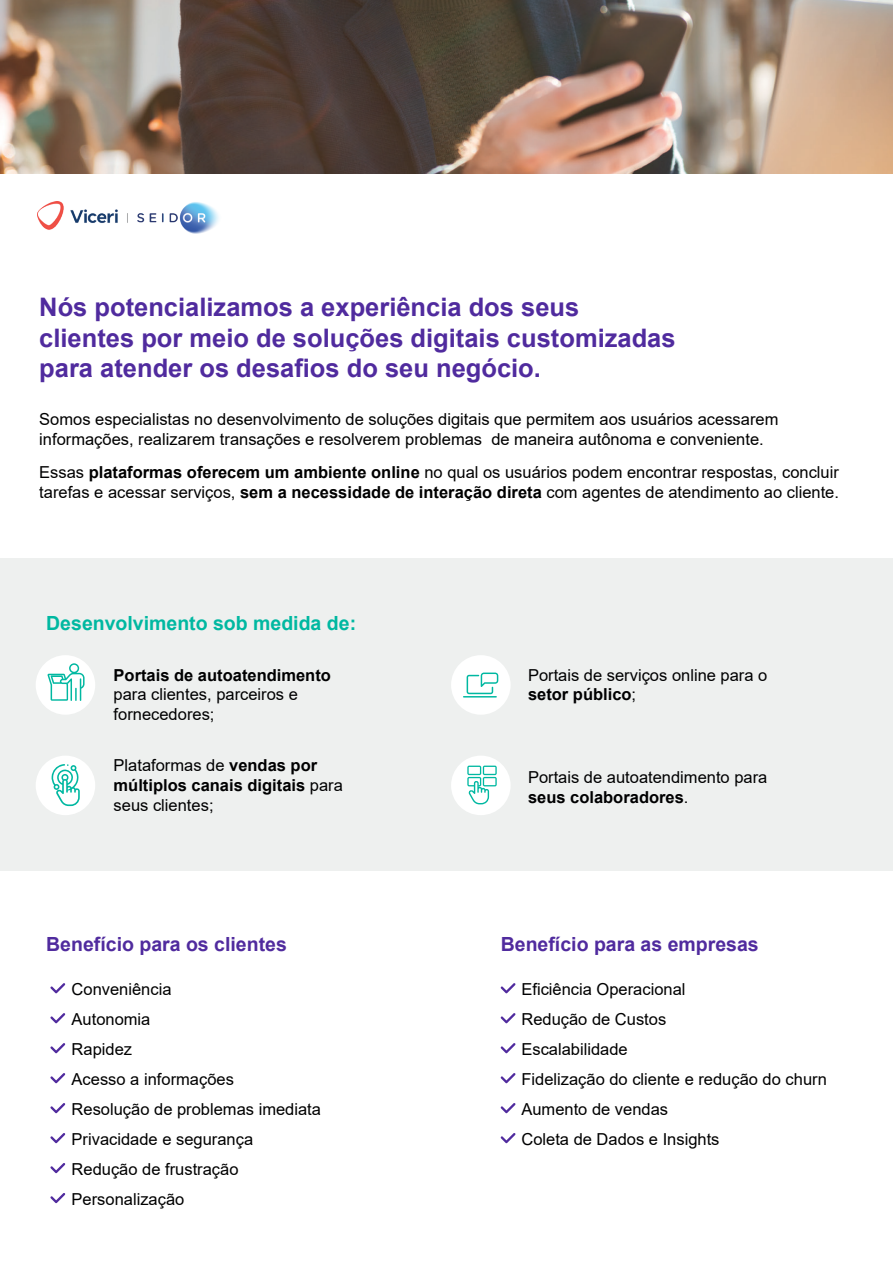
<style>
.page{position:relative;width:893px;height:1263px;background:#fff}
.page>*{position:absolute;margin:0;border:0;box-sizing:border-box;transform-origin:0 0}
.t1{font:700 25.5px/30.6px "Arial";color:#502b9e}
.t2{font:700 19.5px "Arial";color:#502b9e}
.t3{font:700 19.5px "Arial";color:#00b8a1}
.t4{font:16.5px/30px "Arial";color:#000001}
.t5{font:700 16.5px/19.8px "Arial";color:#000001}
.s1{font-weight:700}
.s2{font-weight:400}
</style>
<div class="page">
<div style="left:0;top:558px;width:893px;height:313px;background:#eef0ef"></div>
<img style="left:0;top:0;width:893px;height:173px">
<img style="left:38px;top:201px;width:181px;height:32px">
<div style="left:36px;top:655px;width:59px;height:60px;background:#fff;border-radius:50%"></div>
<div style="left:36px;top:756px;width:59px;height:59px;background:#fff;border-radius:50%"></div>
<div style="left:451px;top:655px;width:60px;height:60px;background:#fff;border-radius:50%"></div>
<div style="left:451px;top:756px;width:60px;height:59px;background:#fff;border-radius:50%"></div>
<svg style="left:467px;top:766px;width:30px;height:38px"></svg>
<svg style="left:47px;top:663px;width:38px;height:38px"></svg>
<hr style="left:463px;top:696px;width:34px;height:1px;background:#00b8a1">
<svg style="left:467px;top:672px;width:31px;height:22px"></svg>
<svg style="left:51px;top:764px;width:29px;height:42px"></svg>
<svg style="left:501px;top:983px;width:15px;height:10px"></svg>
<svg style="left:501px;top:1013px;width:15px;height:10px"></svg>
<svg style="left:501px;top:1043px;width:15px;height:10px"></svg>
<svg style="left:501px;top:1073px;width:15px;height:10px"></svg>
<svg style="left:501px;top:1103px;width:15px;height:10px"></svg>
<svg style="left:501px;top:1133px;width:15px;height:10px"></svg>
<svg style="left:50px;top:983px;width:15px;height:10px"></svg>
<svg style="left:50px;top:1013px;width:15px;height:10px"></svg>
<svg style="left:50px;top:1043px;width:15px;height:10px"></svg>
<svg style="left:50px;top:1073px;width:15px;height:10px"></svg>
<svg style="left:50px;top:1103px;width:15px;height:10px"></svg>
<svg style="left:50px;top:1133px;width:15px;height:10px"></svg>
<svg style="left:50px;top:1163px;width:15px;height:10px"></svg>
<svg style="left:50px;top:1193px;width:15px;height:10px"></svg>
<h1 class="t1" style="left:39px;top:292px;width:638px">Nós potencializamos a experiência dos seus clientes por meio de soluções digitais customizadas para atender os desafios do seu negócio.</h1>
<p class="t4" style="left:39px;top:409px;width:741px;line-height:19.8px">Somos especialistas no desenvolvimento de soluções digitais que permitem aos usuários acessarem informações, realizarem transações e resolverem problemas de maneira autônoma e conveniente.</p>
<p class="t4" style="left:39px;top:462px;width:801px;line-height:19.8px">Essas <span class="s1">plataformas oferecem um ambiente online</span> no qual os usuários podem encontrar respostas, concluir tarefas e acessar serviços, <span class="s1">sem a necessidade de interação direta</span> com agentes de atendimento ao cliente.</p>
<p class="t3" style="left:46px;top:610px;width:311px">Desenvolvimento sob medida de:</p>
<p class="t5" style="left:114px;top:665px;width:219px">Portais de autoatendimento</p>
<p class="t4" style="left:114px;top:684px;width:186px;line-height:19.8px">para clientes, parceiros e fornecedores;</p>
<p class="t5" style="left:114px;top:756px;width:231px"><span class="s2">Plataformas de</span> vendas por múltiplos canais digitais <span class="s2">para seus clientes;</span></p>
<p class="t2" style="left:46px;top:931px;width:242px">Benefício para os clientes</p>
<p class="t4" style="left:72px;top:974px;width:251px">Conveniência<br>Autonomia<br>Rapidez<br>Acesso a informações<br>Resolução de problemas imediata<br>Privacidade e segurança<br>Redução de frustração<br>Personalização</p>
<p class="t4" style="left:528px;top:665px;width:241px;line-height:19.8px">Portais de serviços online para o <span class="s1">setor público</span>;</p>
<p class="t4" style="left:528px;top:767px;width:241px;line-height:19.8px">Portais de autoatendimento para <span class="s1">seus colaboradores</span>.</p>
<p class="t2" style="left:501px;top:931px;width:259px">Benefício para as empresas</p>
<p class="t4" style="left:521px;top:974px;width:307px">Eficiência Operacional<br>Redução de Custos<br>Escalabilidade<br>Fidelização do cliente e redução do churn<br>Aumento de vendas<br>Coleta de Dados e Insights</p>
</div>
